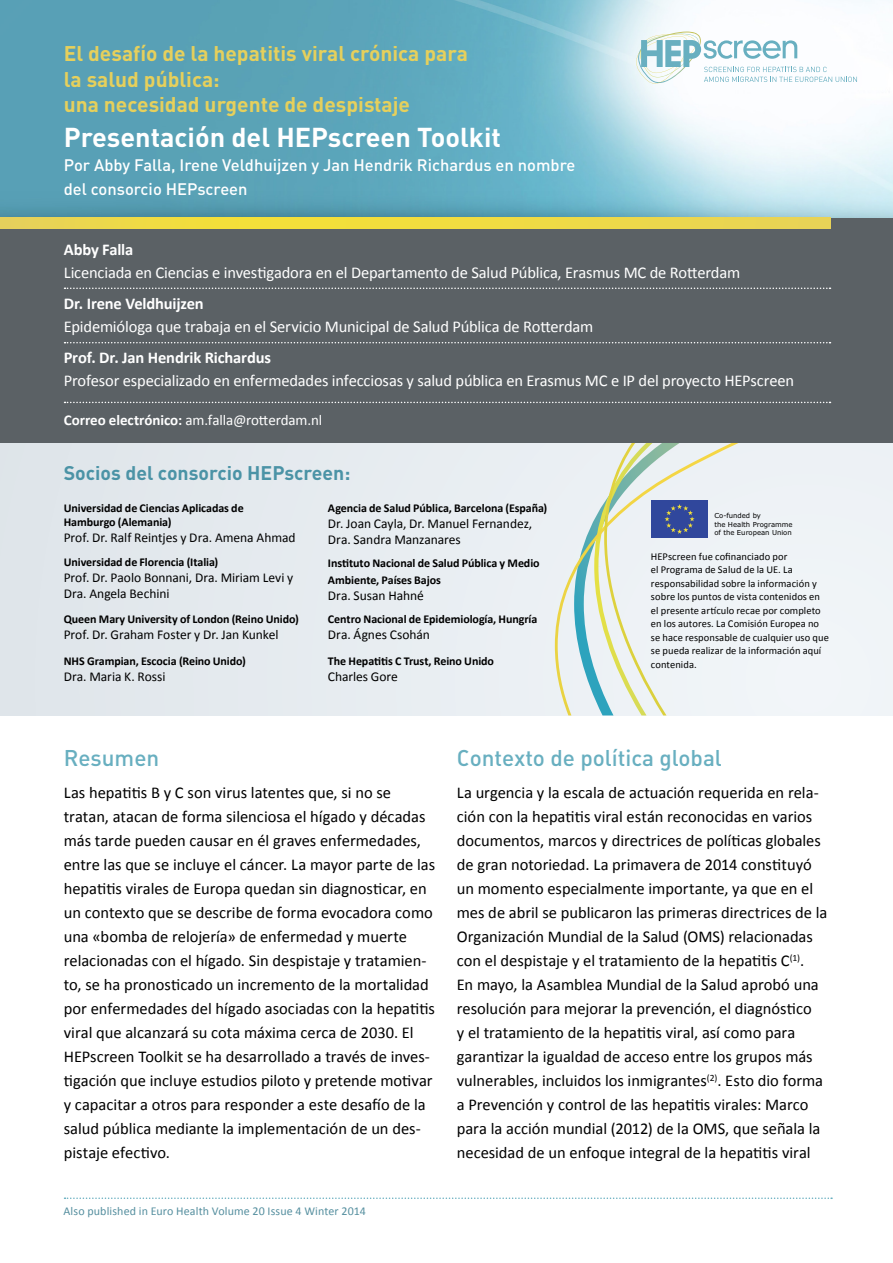
<style>
.page{position:relative;width:893px;height:1263px;background:#fff}
.page>*{position:absolute;margin:0;border:0;box-sizing:border-box;transform-origin:0 0}
.t1{font:700 27px "DIN";color:#fff}
.t2{font:22.5px "DIN Medium Alternate";color:#68afc0}
.t3{font:700 21px/25.5px "DIN";color:#e6d05c}
.t4{font:700 19.5px "DIN";color:#4b93a6}
.t5{font:16.5px/24px "Calibri";color:#000}
.t6{font:16.5px "Calibri";letter-spacing:-.01em;color:#fff}
.t7{font:16.5px/23.9px "DIN Medium Alternate";color:#fff}
.t8{font:700 16.5px "Calibri";letter-spacing:-.01em;color:#fff}
.t9{font:15px "Calibri";letter-spacing:-.01em;color:#fff}
.t10{font:13.5px/16.2px "Calibri";letter-spacing:-.005em;color:#000}
.t11{font:700 12px/14.4px "Calibri";letter-spacing:-.005em;color:#000}
.t12{font:12px "Calibri";letter-spacing:.01em;color:#558f9f}
.t13{font:10.5px/13.5px "Calibri";letter-spacing:.005em;color:#000}
.t14{font:6.9px/8.2px "Verdana";color:#000}
.s1{font-weight:700}
</style>
<div class="page">
<div style="left:0;top:443px;width:893px;height:272px;background:#e7ecf0"></div>
<div style="left:0;top:218px;width:893px;height:225px;background:#5b6165"></div>
<img style="left:0;top:0;width:893px;height:218px">
<svg style="left:65px;top:32px;width:799px;height:52px"></svg>
<svg style="left:0;top:218px;width:830px;height:10px;background:#eed946"></svg>
<svg style="left:65px;top:288px;width:765px;height:1px"></svg>
<svg style="left:65px;top:342px;width:765px;height:1px"></svg>
<svg style="left:65px;top:402px;width:765px;height:1px"></svg>
<svg style="left:65px;top:1197px;width:767px;height:2px"></svg>
<svg style="left:555px;top:443px;width:183px;height:272px"></svg>
<div style="left:651px;top:501px;width:56px;height:37px;background:#30479c"></div>
<svg style="left:574px;top:443px;width:121px;height:272px"></svg>
<p class="t3" style="left:64px;top:40px;width:406px">El desafío de la hepatitis viral crónica para la salud pública:<br>una necesidad urgente de despistaje</p>
<h1 class="t1" style="left:64px;top:119px;width:439px">Presentación del HEPscreen Toolkit</h1>
<p class="t7" style="left:64px;top:152px;width:513px">Por Abby Falla, Irene Veldhuijzen y Jan Hendrik Richardus en nombre del consorcio HEPscreen</p>
<p class="t8" style="left:64px;top:240px;width:71px">Abby Falla</p>
<p class="t6" style="left:64px;top:262px;width:678px">Licenciada en Ciencias e investigadora en el Departamento de Salud Pública, Erasmus MC de Rotterdam</p>
<p class="t8" style="left:64px;top:294px;width:141px">Dr. Irene Veldhuijzen</p>
<p class="t6" style="left:64px;top:316px;width:531px">Epidemióloga que trabaja en el Servicio Municipal de Salud Pública de Rotterdam</p>
<p class="t8" style="left:64px;top:348px;width:209px">Prof. Dr. Jan Hendrik Richardus</p>
<p class="t6" style="left:64px;top:370px;width:732px">Profesor especializado en enfermedades infecciosas y salud pública en Erasmus MC e IP del proyecto HEPscreen</p>
<p class="t9" style="left:64px;top:411px;width:260px"><span class="s1">Correo electrónico:</span> am.falla@rotterdam.nl</p>
<p class="t4" style="left:64px;top:460px;width:288px">Socios del consorcio HEPscreen:</p>
<p class="t11" style="left:64px;top:500px;width:181px">Universidad de Ciencias Aplicadas de<br>Hamburgo (Alemania)</p>
<p class="t10" style="left:64px;top:529px;width:233px">Prof. Dr. Ralf Reintjes y Dra. Amena Ahmad</p>
<p class="t11" style="left:64px;top:554px;width:156px">Universidad de Florencia (Italia)</p>
<p class="t10" style="left:64px;top:569px;width:231px">Prof. Dr. Paolo Bonnani, Dra. Miriam Levi y<br>Dra. Angela Bechini</p>
<p class="t11" style="left:64px;top:611px;width:237px">Queen Mary University of London (Reino Unido)</p>
<p class="t10" style="left:64px;top:626px;width:216px">Prof. Dr. Graham Foster y Dr. Jan Kunkel</p>
<p class="t11" style="left:64px;top:653px;width:184px">NHS Grampian, Escocia (Reino Unido)</p>
<p class="t10" style="left:64px;top:668px;width:103px">Dra. Maria K. Rossi</p>
<p class="t11" style="left:328px;top:500px;width:221px">Agencia de Salud Pública, Barcelona (España)</p>
<p class="t10" style="left:328px;top:515px;width:206px">Dr. Joan Cayla, Dr. Manuel Fernandez,<br>Dra. Sandra Manzanares</p>
<p class="t11" style="left:328px;top:555px;width:213px;line-height:16.2px">Instituto Nacional de Salud Pública y Medio<br>Ambiente, Países Bajos</p>
<p class="t10" style="left:328px;top:587px;width:98px">Dra. Susan Hahné</p>
<p class="t11" style="left:328px;top:611px;width:211px">Centro Nacional de Epidemiología, Hungría</p>
<p class="t10" style="left:328px;top:626px;width:104px">Dra. Ágnes Csohán</p>
<p class="t11" style="left:328px;top:653px;width:168px">The Hepatitis C Trust, Reino Unido</p>
<p class="t10" style="left:328px;top:668px;width:72px">Charles Gore</p>
<p class="t14" style="left:714px;top:512px;width:80px">Co-funded by<br>the Health Programme of the European Union</p>
<p class="t13" style="left:651px;top:549px;width:179px">HEPscreen fue cofinanciado por<br>el Programa de Salud de la UE. La responsabilidad sobre la información y sobre los puntos de vista contenidos en el presente artículo recae por completo en los autores. La Comisión Europea no se hace responsable de cualquier uso que se pueda realizar de la información aquí contenida.</p>
<h2 class="t2" style="left:64px;top:743px;width:97px">Resumen</h2>
<p class="t5" style="left:64px;top:780px;width:373px">Las hepatitis B y C son virus latentes que, si no se tratan, atacan de forma silenciosa el hígado y décadas más tarde pueden causar en él graves enfermedades, entre las que se incluye el cáncer. La mayor parte de las hepatitis virales de Europa quedan sin diagnosticar, en un contexto que se describe de forma evocadora como una «bomba de relojería» de enfermedad y muerte relacionadas con el hígado. Sin despistaje y tratamien&shy;to, se ha pronosticado un incremento de la mortalidad por enfermedades del hígado asociadas con la hepatitis viral que alcanzará su cota máxima cerca de 2030. El HEPscreen Toolkit se ha desarrollado a través de inves&shy;tigación que incluye estudios piloto y pretende motivar y capacitar a otros para responder a este desafío de la salud pública mediante la implementación de un des&shy;pistaje efectivo.</p>
<p class="t12" style="left:63px;top:1203px;width:304px">Also published in Euro Health Volume 20 Issue 4 Winter 2014</p>
<h2 class="t2" style="left:457px;top:743px;width:267px">Contexto de política global</h2>
<p class="t5" style="left:457px;top:780px;width:372px">La urgencia y la escala de actuación requerida en rela&shy;ción con la hepatitis viral están reconocidas en varios documentos, marcos y directrices de políticas globales de gran notoriedad. La primavera de 2014 constituyó un momento especialmente importante, ya que en el mes de abril se publicaron las primeras directrices de la Organización Mundial de la Salud (OMS) relacionadas con el despistaje y el tratamiento de la hepatitis C<sup>(1)</sup>.<br>En mayo, la Asamblea Mundial de la Salud aprobó una resolución para mejorar la prevención, el diagnóstico<br>y el tratamiento de la hepatitis viral, así como para garantizar la igualdad de acceso entre los grupos más vulnerables, incluidos los inmigrantes<sup>(2)</sup>. Esto dio forma a Prevención y control de las hepatitis virales: Marco para la acción mundial (2012) de la OMS, que señala la necesidad de un enfoque integral de la hepatitis viral</p>
</div>
